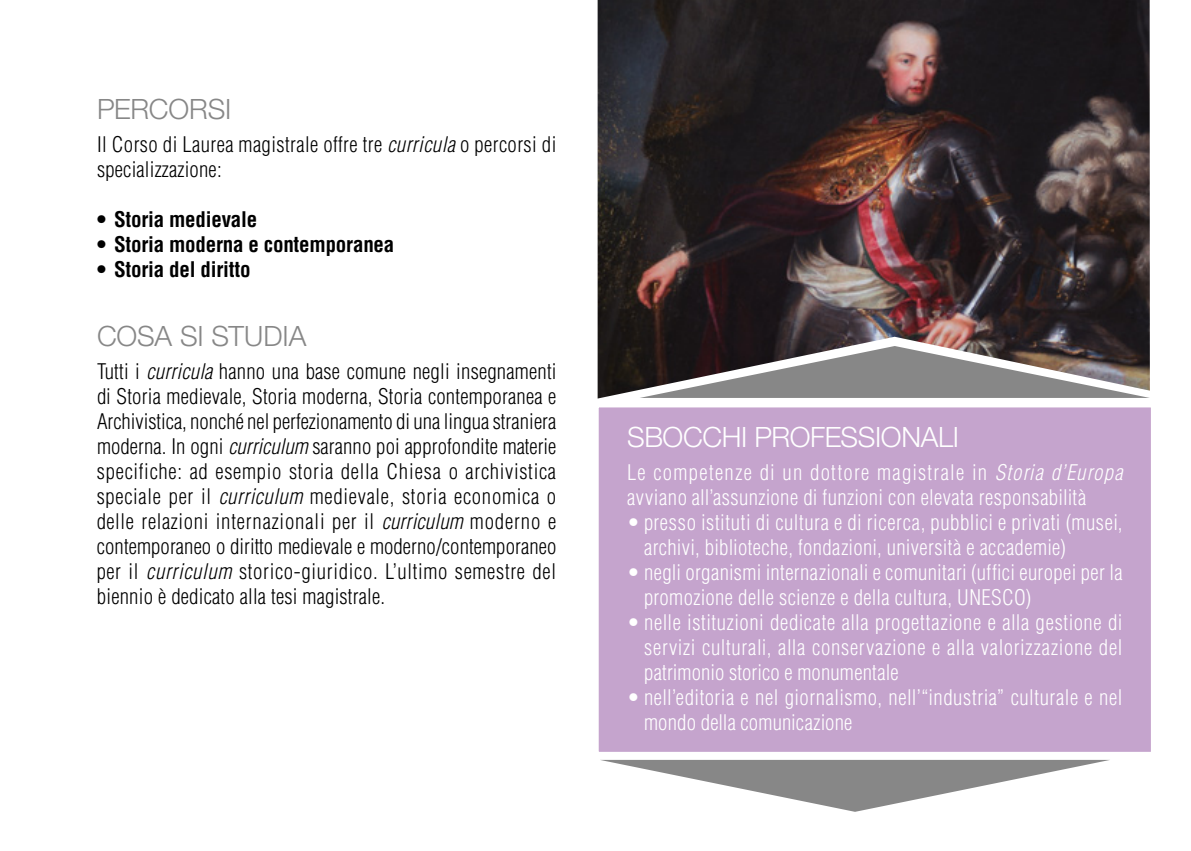
<style>
.page{position:relative;width:1191px;height:851px;background:#fff}
.page>*{position:absolute;margin:0;border:0;box-sizing:border-box;transform-origin:0 0}
.t1{font:300 28px "Helvetica Neue";letter-spacing:-.005em;color:#878787}
.t2{font:300 28px "Helvetica Neue";letter-spacing:-.015em;color:#fff}
.t3{font:300 condensed 21px/25px "Helvetica";letter-spacing:.02em;color:#000}
.t4{font:300 condensed 21px/25px "Helvetica";letter-spacing:.02em;color:#fff}
.t5{font:700 condensed 21px "Helvetica";letter-spacing:-.01em;color:#000}
.s1{font-style:italic}
</style>
<div class="page">
<div style="left:597px;top:398px;width:554px;height:354px;background:#c5a4cd"></div>
<svg style="left:600px;top:759px;width:510px;height:52px"></svg>
<img style="left:597px;top:0;width:552px;height:398px">
<h1 class="t1" style="left:97px;top:91px;width:136px">PERCORSI</h1>
<p class="t3" style="left:97px;top:132px;width:461px">Il Corso di Laurea magistrale offre tre <span class="s1">curricula</span> o percorsi di specializzazione:</p>
<p class="t5" style="left:97px;top:207px;width:162px">• Storia medievale</p>
<p class="t5" style="left:97px;top:232px;width:299px">• Storia moderna e contemporanea</p>
<p class="t5" style="left:97px;top:257px;width:155px">• Storia del diritto</p>
<h1 class="t1" style="left:97px;top:318px;width:211px">COSA SI STUDIA</h1>
<p class="t3" style="left:97px;top:359px;width:461px;text-align:justify">Tutti i <span class="s1">curricula</span> hanno una base comune negli insegnamenti di Storia medievale, Storia moderna, Storia contemporanea e Archivistica, nonché nel perfezionamento di una lingua straniera moderna. In ogni <span class="s1">curriculum</span> saranno poi approfondite materie specifiche: ad esempio storia della Chiesa o archivistica speciale per il <span class="s1">curriculum</span> medievale, storia economica o delle relazioni internazionali per il <span class="s1">curriculum</span> moderno e contemporaneo o diritto medievale e moderno/contemporaneo per il <span class="s1">curriculum</span> storico-giuridico. L’ultimo semestre del biennio è dedicato alla tesi magistrale.</p>
<h1 class="t2" style="left:627px;top:419px;width:333px">SBOCCHI PROFESSIONALI</h1>
<p class="t4" style="left:627px;top:460px;width:497px">Le competenze di un dottore magistrale in <span class="s1">Storia d’Europa </span>avviano all’assunzione di funzioni con elevata responsabilità</p>
<p class="t4" style="left:644px;top:510px;width:480px;text-indent:-17px">• presso istituti di cultura e di ricerca, pubblici e privati (musei, archivi, biblioteche, fondazioni, università e accademie)</p>
<p class="t4" style="left:644px;top:559px;width:480px;text-indent:-17px">• negli organismi internazionali e comunitari (uffici europei per la promozione delle scienze e della cultura, UNESCO)</p>
<p class="t4" style="left:644px;top:609px;width:480px;text-align:justify;text-indent:-17px">• nelle istituzioni dedicate alla progettazione e alla gestione di servizi culturali, alla conservazione e alla valorizzazione del patrimonio storico e monumentale</p>
<p class="t4" style="left:644px;top:684px;width:480px;text-indent:-17px">• nell’editoria e nel giornalismo, nell’“industria” culturale e nel mondo della comunicazione</p>
</div>
